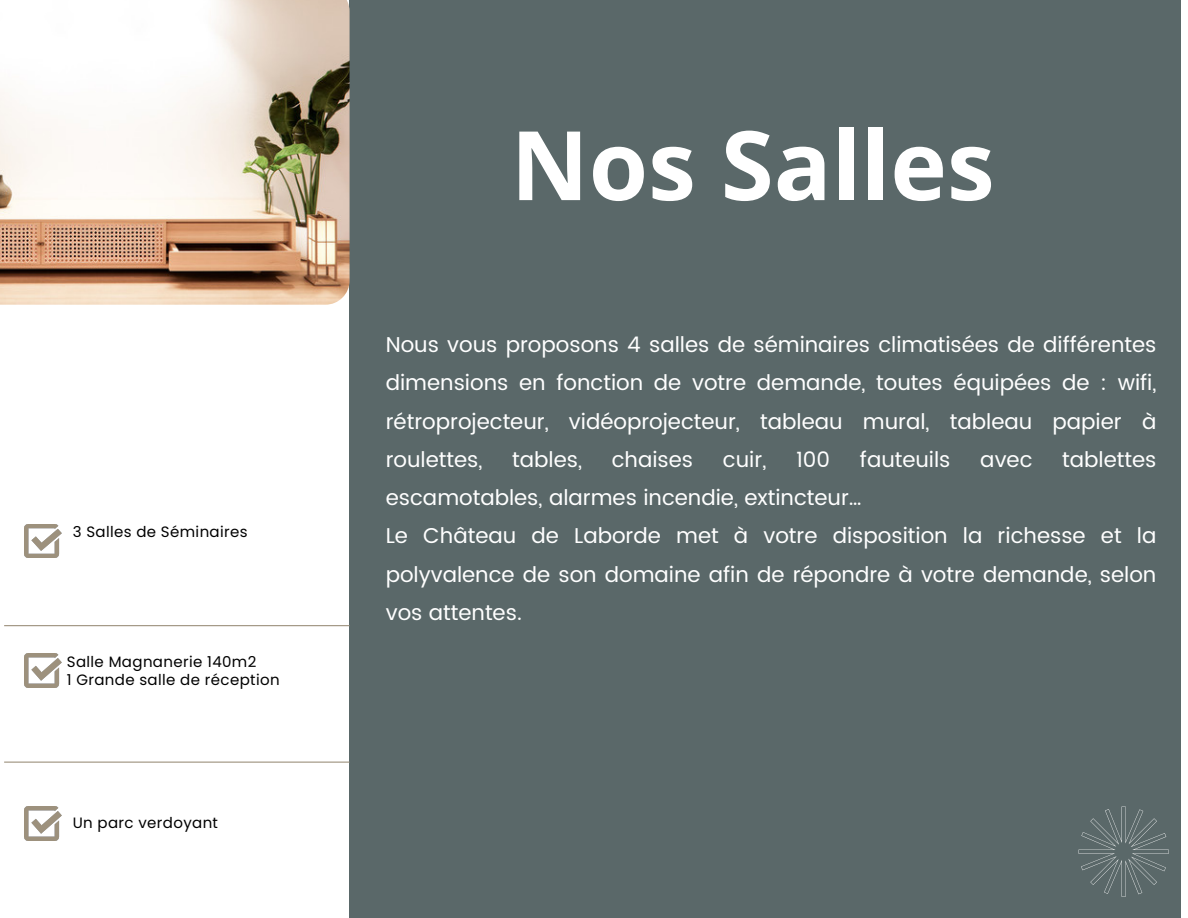
<style>
.page{position:relative;width:1188px;height:918px;background:#fff}
.page>*{position:absolute;margin:0;border:0;box-sizing:border-box;transform-origin:0 0}
.t1{font:700 96px "Open Sans";color:#fff}
.t2{font:21.45px/38.2px "Poppins";color:#fff;text-align:justify}
.t3{font:15px "Poppins";letter-spacing:.025em;color:#000}
</style>
<div class="page">
<div style="left:350px;top:0;width:831px;height:918px;background:#5a6869"></div>
<img style="left:0;top:0;width:350px;height:305px">
<img style="left:24px;top:524px;width:37px;height:34px">
<img style="left:24px;top:654px;width:37px;height:33px">
<img style="left:24px;top:807px;width:37px;height:33px">
<hr style="left:4px;top:625px;width:346px;height:1px;background:#9d917d">
<hr style="left:4px;top:762px;width:346px;height:1px;background:#9d917d">
<svg style="left:1079px;top:807px;width:90px;height:90px"></svg>
<p class="t3" style="left:73px;top:522px;width:176px">3 Salles de Séminaires</p>
<p class="t3" style="left:67px;top:651px;width:191px">Salle Magnanerie 140m2</p>
<p class="t3" style="left:67px;top:669px;width:214px">1 Grande salle de réception</p>
<p class="t3" style="left:73px;top:812px;width:147px">Un parc verdoyant</p>
<p class="t1" style="left:511px;top:98px;width:485px">Nos Salles</p>
<p class="t2" style="left:386px;top:326px;width:772px">Nous vous proposons 4 salles de séminaires climatisées de différentes dimensions en fonction de votre demande, toutes équipées de : wifi, rétroprojecteur, vidéoprojecteur, tableau mural, tableau papier à roulettes,</p>
<p class="t2" style="left:512px;top:440px;width:71px">tables,</p>
<p class="t2" style="left:612px;top:440px;width:83px">chaises</p>
<p class="t2" style="left:723px;top:440px;width:45px">cuir,</p>
<p class="t2" style="left:796px;top:440px;width:36px">100</p>
<p class="t2" style="left:860px;top:440px;width:92px">fauteuils</p>
<p class="t2" style="left:980px;top:440px;width:54px">avec</p>
<p class="t2" style="left:1062px;top:440px;width:96px">tablettes</p>
<p class="t2" style="left:386px;top:479px;width:772px;text-align:left">escamotables, alarmes incendie, extincteur…<br>Le Château de Laborde met à votre disposition la richesse et la polyvalence de son domaine afin de répondre à votre demande, selon vos attentes.</p>
</div>
